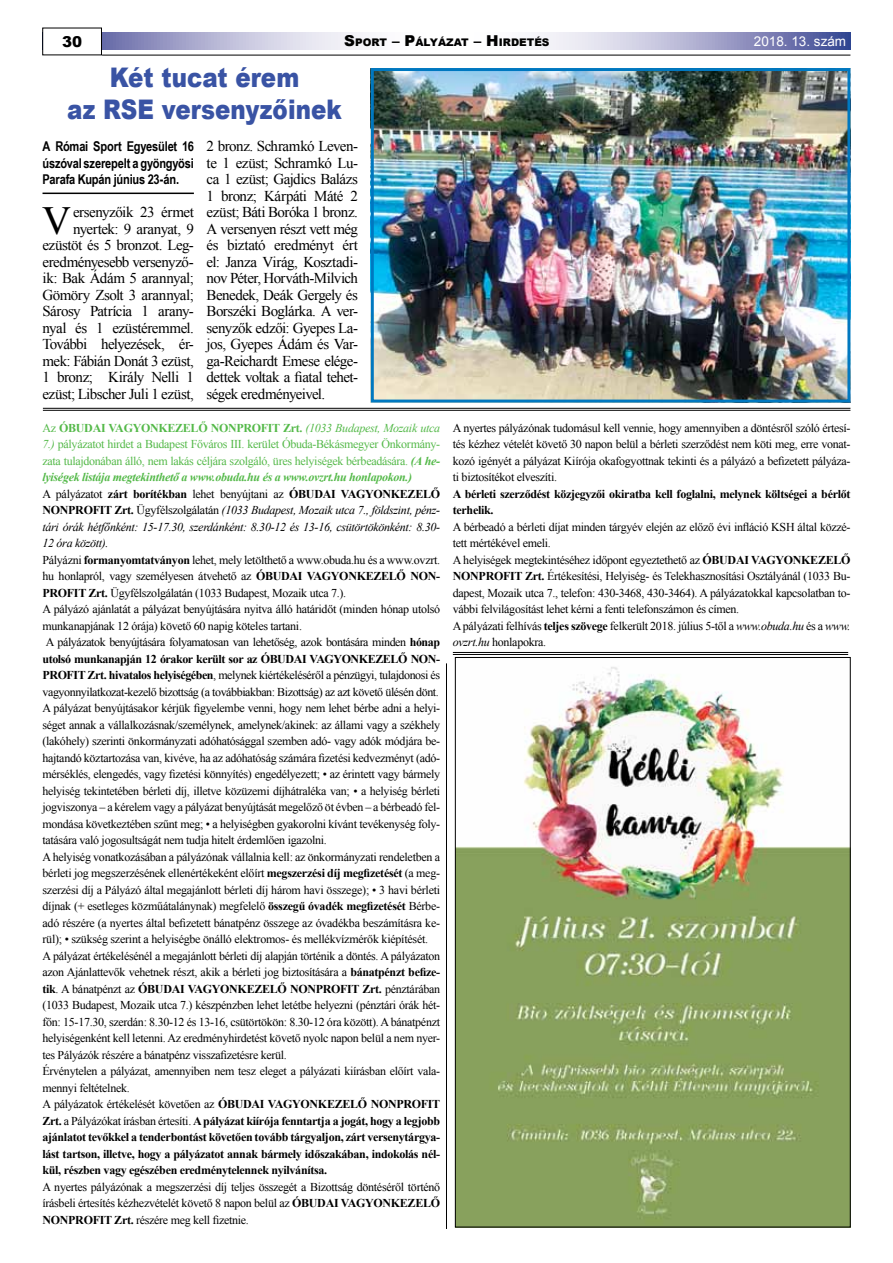
<style>
.page{position:relative;width:893px;height:1263px;background:#fff}
.page>*{position:absolute;margin:0;border:0;box-sizing:border-box;transform-origin:0 0}
.t1{font:39.9px "Times New Roman";color:#000}
.t2{font:900 27px/31.5px "Arial";letter-spacing:.005em;color:#3953a4;text-align:center;scale:.85 1}
.t3{font:15px/16.5px "Times New Roman";letter-spacing:-.035em;color:#000;text-align:right}
.t4{font:900 15px "Arial";color:#000}
.t5{font:700 13.5px/16.5px "Arial Narrow";letter-spacing:-.015em;color:#000;text-align:justify}
.t6{font:13.5px "Arial";color:#fff}
.t7{font:12px/16.5px "Times New Roman";letter-spacing:-.025em;color:#000}
.t8{font:700 12px/16.5px "Times New Roman";letter-spacing:-.025em;color:#000}
.t9{font:900 10.5px "Arial";color:#000}
.s1{font-size:15px}
.s2{color:#54b949}
.s3{font-weight:700;color:#54b949}
.s4{font-style:italic;color:#54b949}
.s5{font-weight:700;font-style:italic;color:#54b949}
.s6{font-weight:700}
.s7{font-style:italic}
</style>
<div class="page">
<svg style="left:102px;top:33px;width:748px;height:17px"></svg>
<hr style="left:102px;top:55px;width:748px;height:1px;background:#000">
<hr style="left:43px;top:193px;width:151px;height:1px;background:#000">
<img style="left:375px;top:72px;width:471px;height:327px">
<div style="left:371px;top:68px;width:479px;height:335px;border:3px solid #0078c0"></div>
<hr style="left:43px;top:408px;width:807px;height:1px;background:#000">
<hr style="left:43px;top:410px;width:807px;height:1px;background:#000">
<img style="left:457px;top:667px;width:391px;height:558px">
<hr style="left:453px;top:652px;width:395px;height:1px;background:#000">
<hr style="left:453px;top:654px;width:395px;height:1px;background:#000">
<hr style="left:446px;top:663px;width:1px;height:566px;background:#000">
<p class="t4" style="left:62px;top:31px;width:22px">30</p>
<p class="t9" style="left:344px;top:34px;width:207px"><span class="s1">S</span>PORT <span class="s1">– P</span>ÁLYÁZAT <span class="s1">– H</span>IRDETÉS</p>
<p class="t6" style="left:754px;top:33px;width:94px">2018. 13. szám</p>
<h2 class="t2" style="left:67px;top:61px;width:325px">Két tucat érem<br>az RSE versenyzőinek</h2>
<p class="t5" style="left:43px;top:137px;width:153px">A Római Sport Egyesület 16 úszóval szerepelt a gyöngyösi Parafa Kupán június 23-án.</p>
<h1 class="t1" style="left:42px;top:193px;width:30px">V</h1>
<p class="t3" style="left:43px;top:204px;width:153px">ersenyzőik 23 érmet nyertek: 9 aranyat, 9 ezüstöt és 5 bronzot. Leg&shy;eredményesebb versenyző&shy;ik: Bak Ádám 5 arannyal;<br>Gömöry Zsolt 3 arannyal;<br>Sárosy Patrícia 1 aran - nyal és 1 ezüstéremmel.<br>További helyezések, ér&shy;mek: Fábián Donát 3 ezüst,<br>1 bronz; Király Nelli 1 ezüst; Libscher Juli 1 ezüst,</p>
<p class="t3" style="left:207px;top:138px;width:153px;text-align:justify">2 bronz. Schramkó Leven&shy;te 1 ezüst; Schramkó Lu&shy;ca 1 ezüst; Gajdics Balázs 1 bronz; Kárpáti Máté 2 ezüst; Báti Boróka 1 bronz.<br>A versenyen részt vett még és biztató eredményt ért el: Janza Virág, Kosztadi&shy;nov Péter, Horváth-Milvich Benedek, Deák Gergely és Borszéki Boglárka. A ver&shy;senyzők edzői: Gyepes La&shy;jos, Gyepes Ádám és Var&shy;ga-Reichardt Emese elége&shy;dettek voltak a fiatal tehet&shy;ségek eredményeivel.</p>
<p class="t7" style="left:43px;top:419px;width:399px"><span class="s2">Az</span> <span class="s3">ÓBUDAI VAGYONKEZELŐ NONPROFIT Zrt.</span> <span class="s4">(1033 Budapest, Mozaik utca 7.)</span> <span class="s2">pályázatot hirdet a Budapest Főváros III. kerület Óbuda-Békásmegyer Önkormány&shy;zata tulajdonában álló, nem lakás céljára szolgáló, üres helyiségek bérbeadására.</span> <span class="s5">(A he&shy;lyiségek listája megtekinthető a www.obuda.hu és a www.ovzrt.hu honlapokon.)<br></span>A pályázatot <span class="s6">zárt borítékban</span> lehet benyújtani az <span class="s6">ÓBUDAI VAGYONKEZELŐ NONPROFIT Zrt.</span> Ügyfélszolgálatán <span class="s7">(1033 Budapest, Mozaik utca 7., földszint, pénz&shy;tári órák hétfőnként: 15-17.30, szerdánként: 8.30-12 és 13-16, csütörtökönként: 8.30- 12 óra között).<br></span>Pályázni <span class="s6">formanyomtatványon</span> lehet, mely letölthető a www.obuda.hu és a www.ovzrt. hu honlapról, vagy személyesen átvehető az <span class="s6">ÓBUDAI VAGYONKEZELŐ NON-PROFIT Zrt.</span> Ügyfélszolgálatán (1033 Budapest, Mozaik utca 7.).<br>A pályázó ajánlatát a pályázat benyújtására nyitva álló határidőt (minden hónap utolsó munkanapjának 12 órája) követő 60 napig köteles tartani.<br>A pályázatok benyújtására folyamatosan van lehetőség, azok bontására minden <span class="s6">hónap utolsó munkanapján 12 órakor került sor az ÓBUDAI VAGYONKEZELŐ NON-PROFIT Zrt. hivatalos helyiségében</span>, melynek kiértékeléséről a pénzügyi, tulajdonosi és vagyonnyilatkozat-kezelő bizottság (a továbbiakban: Bizottság) az azt követő ülésén dönt.<br>A pályázat benyújtásakor kérjük figyelembe venni, hogy nem lehet bérbe adni a helyi&shy;séget annak a vállalkozásnak/személynek, amelynek/akinek: az állami vagy a székhely (lakóhely) szerinti önkormányzati adóhatósággal szemben adó- vagy adók módjára be&shy;hajtandó köztartozása van, kivéve, ha az adóhatóság számára fizetési kedvezményt (adó&shy;mérséklés, elengedés, vagy fizetési könnyítés) engedélyezett; • az érintett vagy bármely helyiség tekintetében bérleti díj, illetve közüzemi díjhátraléka van; • a helyiség bérleti jogviszonya – a kérelem vagy a pályázat benyújtását megelőző öt évben – a bérbeadó fel&shy;mondása következtében szűnt meg; • a helyiségben gyakorolni kívánt tevékenység foly&shy;tatására való jogosultságát nem tudja hitelt érdemlően igazolni.<br>A helyiség vonatkozásában a pályázónak vállalnia kell: az önkormányzati rendeletben a bérleti jog megszerzésének ellenértékeként előírt <span class="s6">megszerzési díj megfizetését</span> (a meg&shy;szerzési díj a Pályázó által megajánlott bérleti díj három havi összege); • 3 havi bérleti díjnak (+ esetleges közműátalánynak) megfelelő <span class="s6">összegű óvadék megfizetését</span> Bérbe&shy;adó részére (a nyertes által befizetett bánatpénz összege az óvadékba beszámításra ke&shy;rül); • szükség szerint a helyiségbe önálló elektromos- és mellékvízmérők kiépítését.<br>A pályázat értékelésénél a megajánlott bérleti díj alapján történik a döntés. A pályázaton azon Ajánlattevők vehetnek részt, akik a bérleti jog biztosítására a <span class="s6">bánatpénzt befize&shy;tik</span>. A bánatpénzt az <span class="s6">ÓBUDAI VAGYONKEZELŐ NONPROFIT Zrt.</span> pénztárában (1033 Budapest, Mozaik utca 7.) készpénzben lehet letétbe helyezni (pénztári órák hét&shy;főn: 15-17.30, szerdán: 8.30-12 és 13-16, csütörtökön: 8.30-12 óra között). A bánatpénzt helyiségenként kell letenni. Az eredményhirdetést követő nyolc napon belül a nem nyer&shy;tes Pályázók részére a bánatpénz visszafizetésre kerül.<br>Érvénytelen a pályázat, amennyiben nem tesz eleget a pályázati kiírásban előírt vala&shy;mennyi feltételnek.<br>A pályázatok értékelését követően az <span class="s6">ÓBUDAI VAGYONKEZELŐ NONPROFIT Zrt.</span> a Pályázókat írásban értesíti. <span class="s6">A pályázat kiírója fenntartja a jogát, hogy a legjobb ajánlatot tevőkkel a tenderbontást követően tovább tárgyaljon, zárt versenytárgya&shy;lást tartson, illetve, hogy a pályázatot annak bármely időszakában, indokolás nél&shy;kül, részben vagy egészében eredménytelennek nyilvánítsa.</span></p>
<p class="t7" style="left:43px;top:1178px;width:399px;text-align:justify">A nyertes pályázónak a megszerzési díj teljes összegét a Bizottság döntéséről történő írásbeli értesítés kézhezvételét követő 8 napon belül az <span class="s6">ÓBUDAI VAGYONKEZELŐ NONPROFIT Zrt.</span> részére meg kell fizetnie.</p>
<p class="t7" style="left:453px;top:419px;width:399px;text-align:justify">A nyertes pályázónak tudomásul kell vennie, hogy amennyiben a döntésről szóló értesí&shy;tés kézhez vételét követő 30 napon belül a bérleti szerződést nem köti meg, erre vonat&shy;kozó igényét a pályázat Kiírója okafogyottnak tekinti és a pályázó a befizetett pályáza&shy;ti biztosítékot elveszíti.</p>
<p class="t8" style="left:453px;top:485px;width:399px">A bérleti szerződést közjegyzői okiratba kell foglalni, melynek költségei a bérlőt terhelik.</p>
<p class="t7" style="left:453px;top:518px;width:399px">A bérbeadó a bérleti díjat minden tárgyév elején az előző évi infláció KSH által közzé&shy;tett mértékével emeli.<br>A helyiségek megtekintéséhez időpont egyeztethető az <span class="s6">ÓBUDAI VAGYONKEZELŐ NONPROFIT Zrt.</span> Értékesítési, Helyiség- és Telekhasznosítási Osztályánál (1033 Bu&shy;dapest, Mozaik utca 7., telefon: 430-3468, 430-3464). A pályázatokkal kapcsolatban to&shy;vábbi felvilágosítást lehet kérni a fenti telefonszámon és címen.<br>A pályázati felhívás <span class="s6">teljes szövege</span> felkerült 2018. július 5-től a <span class="s7">www.obuda.hu</span> és a <span class="s7">www. ovzrt.hu</span> honlapokra.</p>
</div>
